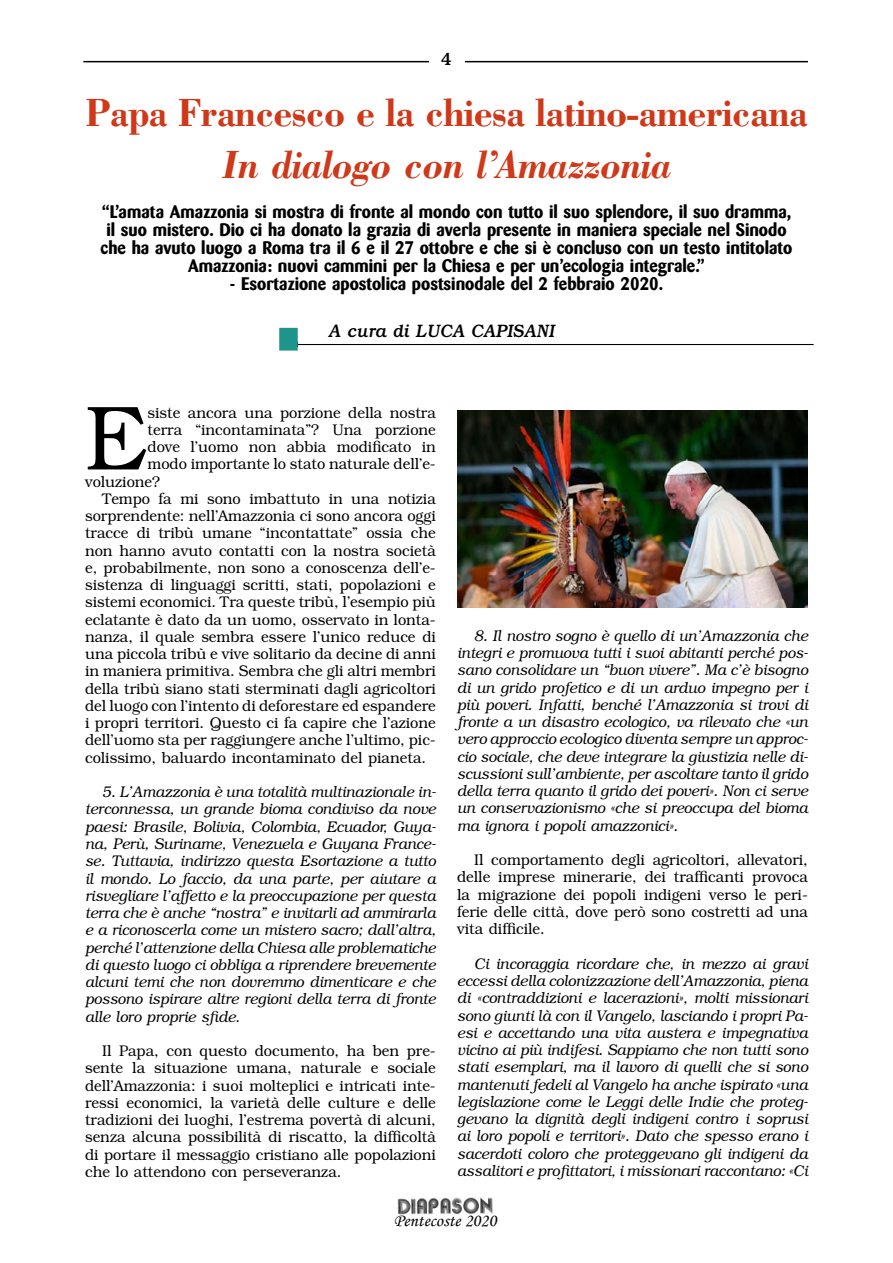
<style>
.page{position:relative;width:893px;height:1263px;background:#fff}
.page>*{position:absolute;margin:0;border:0;box-sizing:border-box;transform-origin:0 0}
.testo{font:300 91.5px "Bookman";color:#000;scale:.95 1}
.testo-2{font:700 40.5px "Bodoni";letter-spacing:-.02em;color:#cf3819;scale:.94 1}
.testo-3{font:italic 700 40.5px "Bodoni";letter-spacing:-.02em;color:#cf3819;scale:.94 1}
.introduzione_pezzi{font:700 18px/18px "Barmeno";color:#000;text-align:center}
.testo-4{font:italic 500 18px "Bookman";color:#000;scale:.95 1}
.t1{font:18px "Monotype Corsiva";color:#000}
.t2{font:500 18px "Bookman";color:#000}
.testo-5{font:italic 300 15.45px/17.2px "Bookman";color:#000;text-align:justify;scale:.95 1}
.testo-6{font:300 15.45px/17.2px "Bookman";color:#000;text-align:justify;scale:.95 1}
.s1{font-style:normal}
</style>
<div class="page">
<hr style="left:83px;top:61px;width:725px;height:1px;background:#000">
<div style="left:429px;top:43px;width:36px;height:34px;background:#fff"></div>
<img style="left:398px;top:1198px;width:95px;height:16px">
<hr style="left:296px;top:344px;width:518px;height:1px;background:#000">
<div style="left:279px;top:328px;width:19px;height:23px;background:#1f948a;border:2px solid #1f948a"></div>
<img style="left:457px;top:410px;width:351px;height:198px">
<p class="t2" style="left:441px;top:48px;width:13px">4</p>
<p class="testo-2" style="left:85px;top:87px;width:770px">Papa Francesco e la chiesa latino-americana</p>
<p class="testo-3" style="left:221px;top:140px;width:480px">In dialogo con l’Amazzonia</p>
<p class="introduzione_pezzi" style="left:101px;top:203px;width:693px">“L’amata Amazzonia si mostra di fronte al mondo con tutto il suo splendore, il suo dramma, il suo mistero. Dio ci ha donato la grazia di averla presente in maniera speciale nel Sinodo che ha avuto luogo a Roma tra il 6 e il 27 ottobre e che si è concluso con un testo intitolato Amazzonia: nuovi cammini per la Chiesa e per un’ecologia integrale.”</p>
<p class="introduzione_pezzi" style="left:230px;top:275px;width:435px">- Esortazione apostolica postsinodale del 2 febbraio 2020.</p>
<p class="testo-4" style="left:329px;top:320px;width:240px">A cura di LUCA CAPISANI</p>
<p class="testo" style="left:85px;top:386px;width:67px">E</p>
<p class="testo-6" style="left:148px;top:404px;width:305px">siste ancora una porzione della nostra</p>
<p class="testo-6" style="left:148px;top:421px;width:305px">terra “incontaminata”? Una porzione</p>
<p class="testo-6" style="left:148px;top:438px;width:305px">dove l’uomo non abbia modificato in</p>
<p class="testo-6" style="left:148px;top:456px;width:305px">modo importante lo stato naturale dell’e-</p>
<p class="testo-6" style="left:85px;top:473px;width:81px">voluzione?</p>
<p class="testo-6" style="left:85px;top:490px;width:371px;text-indent:17px">Tempo fa mi sono imbattuto in una notizia sorprendente: nell’Amazzonia ci sono ancora oggi tracce di tribù umane “incontattate” ossia che non hanno avuto contatti con la nostra società e, probabilmente, non sono a conoscenza dell’e&shy;sistenza di linguaggi scritti, stati, popolazioni e sistemi economici. Tra queste tribù, l’esempio più eclatante è dato da un uomo, osservato in lonta&shy;nanza, il quale sembra essere l’unico reduce di una piccola tribù e vive solitario da decine di anni in maniera primitiva. Sembra che gli altri membri della tribù siano stati sterminati dagli agricoltori del luogo con l’intento di deforestare ed espandere i propri territori. Questo ci fa capire che l’azione dell’uomo sta per raggiungere anche l’ultimo, pic&shy;colissimo, baluardo incontaminato del pianeta.</p>
<p class="testo-5" style="left:85px;top:784px;width:371px;text-indent:17px">5. L’Amazzonia è una totalità multinazionale in&shy;terconnessa, un grande bioma condiviso da nove paesi: Brasile, Bolivia, Colombia, Ecuador, Guya&shy;na, Perù, Suriname, Venezuela e Guyana France&shy;se. Tuttavia, indirizzo questa Esortazione a tutto il mondo. Lo faccio, da una parte, per aiutare a risvegliare l’affetto e la preoccupazione per questa terra che è anche “nostra” e invitarli ad ammirarla e a riconoscerla come un mistero sacro; dall’altra, perché l’attenzione della Chiesa alle problematiche di questo luogo ci obbliga a riprendere brevemente alcuni temi che non dovremmo dimenticare e che possono ispirare altre regioni della terra di fronte alle loro proprie sfide<span class="s1">.</span></p>
<p class="testo-6" style="left:85px;top:1042px;width:371px;text-indent:17px">Il Papa, con questo documento, ha ben pre&shy;sente la situazione umana, naturale e sociale dell’Amazzonia: i suoi molteplici e intricati inte&shy;ressi economici, la varietà delle culture e delle tradizioni dei luoghi, l’estrema povertà di alcuni, senza alcuna possibilità di riscatto, la difficoltà di portare il messaggio cristiano alle popolazioni che lo attendono con perseveranza.</p>
<p class="testo-5" style="left:457px;top:627px;width:371px;text-indent:17px">8. Il nostro sogno è quello di un’Amazzonia che integri e promuova tutti i suoi abitanti perché pos&shy;sano consolidare un “buon vivere”. Ma c’è bisogno di un grido profetico e di un arduo impegno per i più poveri. Infatti, benché l’Amazzonia si trovi di fronte a un disastro ecologico, va rilevato che «un vero approccio ecologico diventa sempre un approc&shy;cio sociale, che deve integrare la giustizia nelle di&shy;scussioni sull’ambiente, per ascoltare tanto il grido della terra quanto il grido dei poveri». Non ci serve un conservazionismo «che si preoccupa del bioma ma ignora i popoli amazzonici».</p>
<p class="testo-6" style="left:457px;top:851px;width:371px;text-indent:17px">Il comportamento degli agricoltori, allevatori, delle imprese minerarie, dei trafficanti provoca la migrazione dei popoli indigeni verso le peri&shy;ferie delle città, dove però sono costretti ad una vita difficile.</p>
<p class="testo-5" style="left:457px;top:955px;width:371px;text-indent:17px">Ci incoraggia ricordare che, in mezzo ai gravi eccessi della colonizzazione dell’Amazzonia, piena di «contraddizioni e lacerazioni», molti missionari sono giunti là con il Vangelo, lasciando i propri Pa&shy;esi e accettando una vita austera e impegnativa vicino ai più indifesi. Sappiamo che non tutti sono stati esemplari, ma il lavoro di quelli che si sono mantenuti fedeli al Vangelo ha anche ispirato «una legislazione come le Leggi delle Indie che proteg&shy;gevano la dignità degli indigeni contro i soprusi ai loro popoli e territori». Dato che spesso erano i sacerdoti coloro che proteggevano gli indigeni da assalitori e profittatori, i missionari raccontano: «Ci</p>
<p class="t1" style="left:394px;top:1210px;width:104px">Pentecoste 2020</p>
</div>
